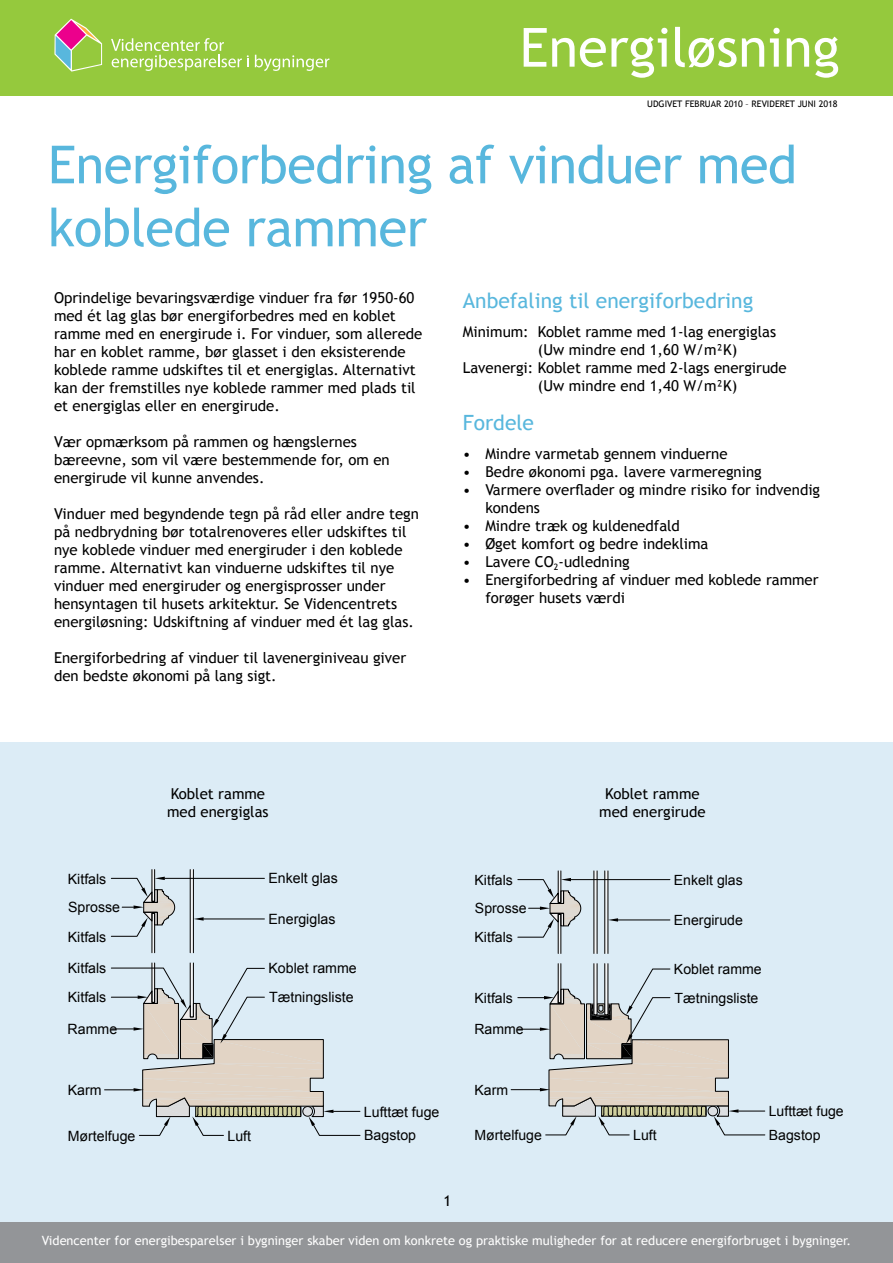
<style>
.page{position:relative;width:893px;height:1263px;background:#fff}
.page>*{position:absolute;margin:0;border:0;box-sizing:border-box;transform-origin:0 0}
.t1{font:54px "Trebuchet MS";color:#fff}
.t2{font:52.5px/63px "Trebuchet MS";letter-spacing:-.01em;color:#58b7dd}
.t3{font:21px "Trebuchet MS";color:#58b7dd}
.t4{font:15px/18px "Trebuchet MS";color:#000}
.t5{font:14.1px "Arial";color:#000}
.t6{font:12.75px "Trebuchet MS";color:#fff}
.t7{font:9px "Trebuchet MS";color:#000}
</style>
<div class="page">
<div style="left:0;top:742px;width:893px;height:490px;background:#dcecf6"></div>
<div style="left:0;top:1222px;width:893px;height:41px;background:#939598"></div>
<svg style="left:190px;top:869px;width:14px;height:84px"></svg>
<hr style="left:204px;top:919px;width:60px;height:1px;background:#000">
<hr style="left:165px;top:878px;width:99px;height:1px;background:#000">
<svg style="left:111px;top:869px;width:64px;height:84px"></svg>
<svg style="left:105px;top:963px;width:255px;height:173px"></svg>
<svg style="left:595px;top:871px;width:2px;height:82px"></svg>
<hr style="left:604px;top:871px;width:1px;height:82px;background:#000">
<hr style="left:597px;top:871px;width:1px;height:82px;background:#000">
<hr style="left:594px;top:871px;width:1px;height:82px;background:#000">
<svg style="left:605px;top:871px;width:13px;height:82px"></svg>
<hr style="left:618px;top:920px;width:52px;height:1px;background:#000">
<hr style="left:571px;top:879px;width:99px;height:1px;background:#000">
<svg style="left:517px;top:871px;width:64px;height:83px"></svg>
<svg style="left:511px;top:964px;width:254px;height:171px"></svg>
<div style="left:0;top:0;width:893px;height:95px;background:#95c93d"></div>
<svg style="left:255px;top:55px;width:74px;height:16px"></svg>
<svg style="left:111px;top:38px;width:138px;height:33px"></svg>
<svg style="left:54px;top:19px;width:48px;height:53px"></svg>
<h1 class="t1" style="left:520px;top:16px;width:322px">Energiløsning</h1>
<p class="t7" style="left:647px;top:99px;width:192px">UDGIVET FEBRUAR 2010 – REVIDERET JUNI 2018</p>
<h2 class="t2" style="left:48px;top:134px;width:751px">Energiforbedring af vinduer med koblede rammer</h2>
<p class="t4" style="left:54px;top:289px;width:370px">Oprindelige bevaringsværdige vinduer fra før 1950-60 med ét lag glas bør energiforbedres med en koblet ramme med en energirude i. For vinduer, som allerede har en koblet ramme, bør glasset i den eksisterende koblede ramme udskiftes til et energiglas. Alternativt kan der fremstilles nye koblede rammer med plads til et energiglas eller en energirude.</p>
<p class="t4" style="left:54px;top:433px;width:337px">Vær opmærksom på rammen og hængslernes bæreevne, som vil være bestemmende for, om en energirude vil kunne anvendes.</p>
<p class="t4" style="left:54px;top:505px;width:366px">Vinduer med begyndende tegn på råd eller andre tegn på nedbrydning bør totalrenoveres eller udskiftes til nye koblede vinduer med energiruder i den koblede ramme. Alternativt kan vinduerne udskiftes til nye vinduer med energiruder og energisprosser under hensyntagen til husets arkitektur. Se Videncentrets energiløsning: Udskiftning af vinduer med ét lag glas.</p>
<p class="t4" style="left:54px;top:649px;width:354px">Energiforbedring af vinduer til lavenerginiveau giver den bedste økonomi på lang sigt.</p>
<h3 class="t3" style="left:463px;top:288px;width:292px">Anbefaling til energiforbedring</h3>
<p class="t4" style="left:463px;top:322px;width:315px">Minimum: Koblet ramme med 1-lag energiglas</p>
<p class="t4" style="left:538px;top:340px;width:201px">(Uw mindre end 1,60 W/m²K)</p>
<p class="t4" style="left:463px;top:358px;width:325px">Lavenergi: Koblet ramme med 2-lags energirude</p>
<p class="t4" style="left:538px;top:376px;width:201px">(Uw mindre end 1,40 W/m²K)</p>
<h3 class="t3" style="left:463px;top:410px;width:73px">Fordele</h3>
<p class="t4" style="left:463px;top:445px;width:266px">• Mindre varmetab gennem vinduerne</p>
<p class="t4" style="left:463px;top:463px;width:300px">• Bedre økonomi pga. lavere varmeregning</p>
<p class="t4" style="left:485px;top:481px;width:336px;text-indent:-22px">• Varmere overflader og mindre risiko for indvendig kondens</p>
<p class="t4" style="left:463px;top:517px;width:219px">• Mindre træk og kuldenedfald</p>
<p class="t4" style="left:463px;top:535px;width:247px">• Øget komfort og bedre indeklima</p>
<p class="t4" style="left:463px;top:553px;width:168px">• Lavere CO<sub>2</sub>-udledning</p>
<p class="t4" style="left:485px;top:571px;width:335px;text-indent:-22px">• Energiforbedring af vinduer med koblede rammer forøger husets værdi</p>
<p class="t4" style="left:167px;top:785px;width:103px">Koblet ramme med energiglas</p>
<p class="t4" style="left:599px;top:785px;width:108px;text-align:center">Koblet ramme med energirude</p>
<p class="t5" style="left:68px;top:869px;width:40px">Kitfals</p>
<p class="t5" style="left:268px;top:869px;width:71px">Enkelt glas</p>
<p class="t5" style="left:475px;top:871px;width:40px">Kitfals</p>
<p class="t5" style="left:674px;top:870px;width:70px">Enkelt glas</p>
<p class="t5" style="left:68px;top:898px;width:54px">Sprosse</p>
<p class="t5" style="left:268px;top:910px;width:69px">Energiglas</p>
<p class="t5" style="left:475px;top:899px;width:53px">Sprosse</p>
<p class="t5" style="left:674px;top:911px;width:70px">Energirude</p>
<p class="t5" style="left:68px;top:927px;width:40px">Kitfals</p>
<p class="t5" style="left:475px;top:928px;width:40px">Kitfals</p>
<p class="t5" style="left:68px;top:959px;width:40px">Kitfals</p>
<p class="t5" style="left:268px;top:959px;width:90px">Koblet ramme</p>
<p class="t5" style="left:674px;top:960px;width:89px">Koblet ramme</p>
<p class="t5" style="left:68px;top:988px;width:40px">Kitfals</p>
<p class="t5" style="left:269px;top:988px;width:86px">Tætningsliste</p>
<p class="t5" style="left:475px;top:989px;width:40px">Kitfals</p>
<p class="t5" style="left:675px;top:988px;width:85px">Tætningsliste</p>
<p class="t5" style="left:68px;top:1020px;width:51px">Ramme</p>
<p class="t5" style="left:474px;top:1020px;width:51px">Ramme</p>
<p class="t5" style="left:68px;top:1081px;width:35px">Karm</p>
<p class="t5" style="left:475px;top:1080px;width:35px">Karm</p>
<p class="t5" style="left:364px;top:1102px;width:77px">Lufttæt fuge</p>
<p class="t5" style="left:769px;top:1102px;width:76px">Lufttæt fuge</p>
<p class="t5" style="left:68px;top:1126px;width:69px">Mørtelfuge</p>
<p class="t5" style="left:228px;top:1126px;width:25px">Luft</p>
<p class="t5" style="left:364px;top:1126px;width:54px">Bagstop</p>
<p class="t5" style="left:474px;top:1126px;width:69px">Mørtelfuge</p>
<p class="t5" style="left:633px;top:1126px;width:25px">Luft</p>
<p class="t5" style="left:769px;top:1126px;width:53px">Bagstop</p>
<p class="t4" style="left:443px;top:1192px;width:9px">1</p>
<p class="t6" style="left:42px;top:1233px;width:811px">Videncenter for energibesparelser i bygninger skaber viden om konkrete og praktiske muligheder for at reducere energiforbruget i bygninger.</p>
</div>
